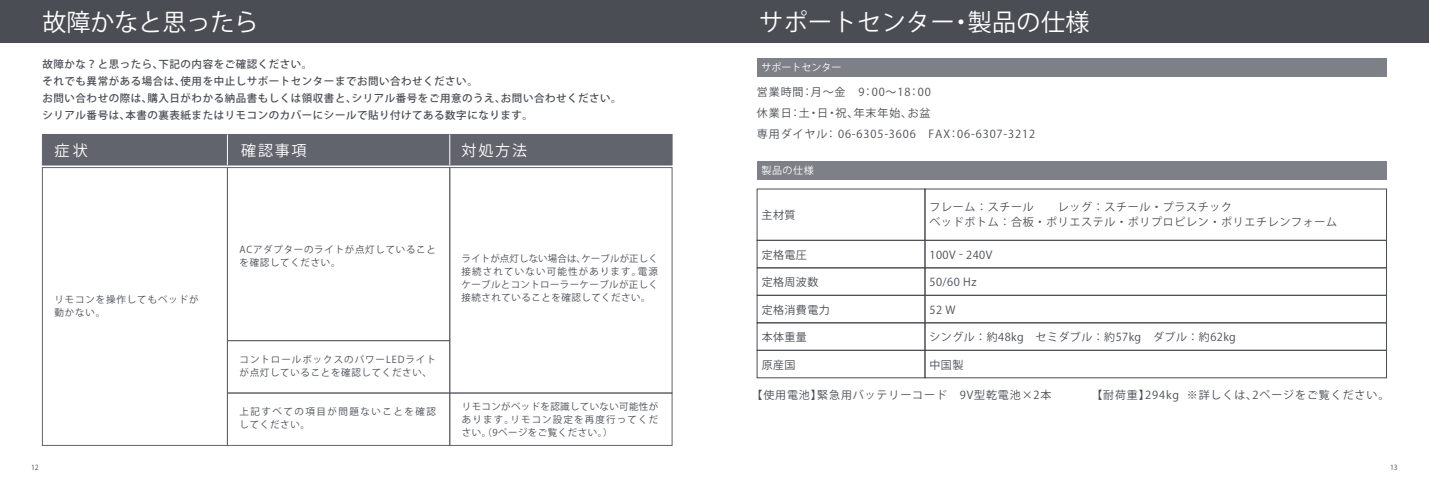
<style>
.page{position:relative;width:1429px;height:488px;background:#fff}
.page>*{position:absolute;margin:0;border:0;box-sizing:border-box;transform-origin:0 0}
.t1{font:24px "Koz Go Pro";letter-spacing:.02em;color:#fff}
.t2{font:24px "Koz Go Pro";color:#fff}
.t3{font:15px "Koz Go Pro";letter-spacing:.12em;color:#fff}
.t4{font:11px/21px "Koz Go Pro";letter-spacing:.08em;color:#4b4d55}
.t5{font:11px/14.6px "Koz Go Pro";letter-spacing:.06em;color:#4b4d55}
.t6{font:11px "Koz Go Pro";letter-spacing:.04em;color:#4b4d55}
.t7{font:500 10.5px/17px "Koz Go Pro";letter-spacing:.05em;color:#4b4d55}
.t8{font:10px "Koz Go Pro";color:#fff}
.t9{font:9.5px/13px "Koz Go Pro";letter-spacing:.075em;color:#4b4d55}
.t10{font:9.5px/13px "Koz Go Pro";letter-spacing:.1em;color:#4b4d55}
.t11{font:9.5px/13px "Koz Go Pro";letter-spacing:.155em;color:#4b4d55}
.t12{font:7px "Koz Go Pro";color:#4b4d55}
</style>
<div class="page">
<div style="left:0;top:0;width:1429px;height:43px;background:#4b4d55"></div>
<div style="left:42px;top:134px;width:630px;height:31px;background:#62646d"></div>
<hr style="left:227px;top:134px;width:1px;height:31px;background:#fff">
<hr style="left:449px;top:134px;width:1px;height:31px;background:#fff">
<div style="left:227px;top:167px;width:223px;height:174px;border:1px solid #62646d"></div>
<div style="left:449px;top:392px;width:223px;height:53px;border:1px solid #62646d"></div>
<div style="left:449px;top:167px;width:223px;height:226px;border:1px solid #62646d"></div>
<div style="left:42px;top:167px;width:186px;height:278px;border:1px solid #62646d"></div>
<div style="left:227px;top:392px;width:223px;height:53px;border:1px solid #62646d"></div>
<div style="left:227px;top:340px;width:223px;height:53px;border:1px solid #62646d"></div>
<div style="left:757px;top:58px;width:629px;height:18px;background:#7e8087"></div>
<div style="left:757px;top:161px;width:629px;height:18px;background:#7e8087"></div>
<div style="left:757px;top:350px;width:168px;height:28px;border:1px solid #4b4d55"></div>
<div style="left:925px;top:350px;width:461px;height:28px;border:1px solid #4b4d55"></div>
<div style="left:757px;top:295px;width:168px;height:28px;border:1px solid #4b4d55"></div>
<div style="left:925px;top:295px;width:461px;height:28px;border:1px solid #4b4d55"></div>
<div style="left:757px;top:240px;width:168px;height:28px;border:1px solid #4b4d55"></div>
<div style="left:925px;top:240px;width:461px;height:28px;border:1px solid #4b4d55"></div>
<div style="left:757px;top:322px;width:168px;height:28px;border:1px solid #4b4d55"></div>
<div style="left:925px;top:322px;width:461px;height:28px;border:1px solid #4b4d55"></div>
<h1 class="t2" style="left:42px;top:7px;width:217px">故障かなと思ったら</h1>
<p class="t7" style="left:43px;top:56px;width:581px">故障かな？と思ったら、下記の内容をご確認ください。<br>それでも異常がある場合は、使用を中止しサポートセンターまでお問い合わせください。<br>お問い合わせの際は、購入日がわかる納品書もしくは領収書と、シリアル番号をご用意のうえ、お問い合わせください。シリアル番号は、本書の裏表紙またはリモコンのカバーにシールで貼り付けてある数字になります。</p>
<h2 class="t3" style="left:54px;top:141px;width:35px">症 状</h2>
<p class="t9" style="left:54px;top:293px;width:146px">リモコンを操作してもベッドが動かない。</p>
<h2 class="t3" style="left:241px;top:141px;width:67px">確認事項</h2>
<h2 class="t3" style="left:462px;top:141px;width:67px">対処方法</h2>
<p class="t9" style="left:240px;top:243px;width:198px">ACアダプターのライトが点灯していることを確認してください。</p>
<p class="t10" style="left:240px;top:353px;width:198px">コントロールボックスのパワーLEDライトが点灯していることを確認してください、</p>
<p class="t11" style="left:240px;top:405px;width:198px">上記すべての項目が問題ないことを確認してください。</p>
<p class="t9" style="left:462px;top:252px;width:198px;text-align:justify">ライトが点灯しない場合は、ケーブルが正しく接続されていない可能性があります。電源ケーブルとコントローラーケーブルが正しく接続されていることを確認してください。</p>
<p class="t9" style="left:462px;top:400px;width:198px;text-align:justify">リモコンがベッドを認識していない可能性があります。リモコン設定を再度行ってください。（9ページをご覧ください。）</p>
<h1 class="t1" style="left:759px;top:7px;width:332px">サポートセンター・製品の仕様</h1>
<p class="t8" style="left:761px;top:61px;width:81px">サポートセンター</p>
<p class="t4" style="left:757px;top:82px;width:280px">営業時間：月～金　9：00～18：00<br>休業日：土・日・祝、年末年始、お盆<br>専用ダイヤル： 06-6305-3606　FAX：06-6307-3212</p>
<p class="t8" style="left:761px;top:163px;width:54px">製品の仕様</p>
<p class="t5" style="left:761px;top:207px;width:35px">主材質</p>
<p class="t5" style="left:929px;top:200px;width:409px">フレーム：スチール　　レッグ：スチール・プラスチック<br>ベッドボトム：合板・ポリエステル・ポリプロピレン・ポリエチレンフォーム</p>
<p class="t5" style="left:761px;top:247px;width:47px">定格電圧</p>
<p class="t6" style="left:929px;top:247px;width:64px">100V - 240V</p>
<p class="t5" style="left:761px;top:275px;width:58px">定格周波数</p>
<p class="t5" style="left:929px;top:275px;width:48px">50/60 Hz</p>
<p class="t5" style="left:761px;top:302px;width:70px">定格消費電力</p>
<p class="t5" style="left:929px;top:302px;width:28px">52 W</p>
<p class="t5" style="left:761px;top:330px;width:47px">本体重量</p>
<p class="t6" style="left:929px;top:330px;width:308px">シングル：約48kg　セミダブル：約57kg　ダブル：約62kg</p>
<p class="t5" style="left:761px;top:357px;width:35px">原産国</p>
<p class="t5" style="left:929px;top:357px;width:35px">中国製</p>
<p class="t4" style="left:751px;top:384px;width:302px">【使用電池】緊急用バッテリーコード　9V型乾電池×2本</p>
<p class="t4" style="left:1091px;top:384px;width:299px">【耐荷重】294kg ※詳しくは、2ページをご覧ください。</p>
<p class="t12" style="left:31px;top:463px;width:9px">12</p>
<p class="t12" style="left:1390px;top:463px;width:9px">13</p>
</div>
